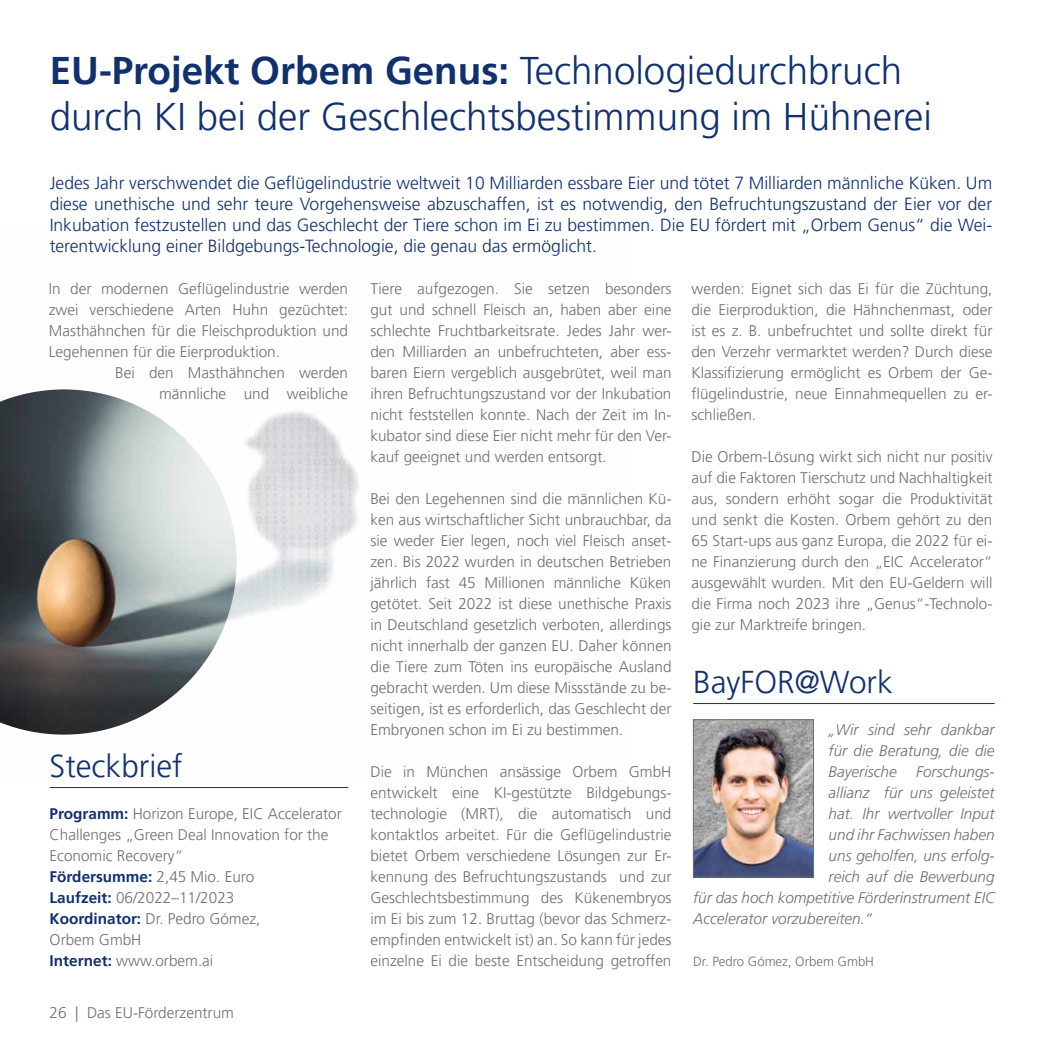
<style>
.page{position:relative;width:1042px;height:1042px;background:#fff}
.page>*{position:absolute;margin:0;border:0;box-sizing:border-box;transform-origin:0 0}
.t1{font:300 38.5px/46.2px "Frutiger LT Pro";color:#11306e}
.t2{font:300 31.5px "Frutiger LT Pro";color:#11306e}
.t3{font:300 17.5px/21px "Frutiger LT Pro";color:#11306e;text-align:justify}
.t4{font:300 15.4px/21px "Frutiger LT Pro";color:#706f6f;text-align:justify}
.t5{font:italic 300 15.4px/21px "Frutiger LT Pro";color:#706f6f;text-align:justify}
.t6{font:300 13.12px "Frutiger LT Pro";color:#706f6f}
.s1{font-weight:700}
.s2{font-weight:700;color:#11306e}
</style>
<div class="page">
<img style="left:50px;top:411px;width:309px;height:324px">
<img style="left:0;top:389px;width:237px;height:345px">
<hr style="left:693px;top:703px;width:301px;height:1px;background:#11306e">
<img style="left:695px;top:721px;width:117px;height:154px">
<div style="left:693px;top:719px;width:121px;height:158px;border:1px solid #706f6f"></div>
<hr style="left:50px;top:787px;width:298px;height:1px;background:#11306e">
<h1 class="t1" style="left:50px;top:48px;width:884px"><span class="s1">EU-Projekt Orbem Genus:</span> Technologiedurchbruch durch KI bei der Geschlechtsbestimmung im Hühnerei</h1>
<p class="t3" style="left:50px;top:173px;width:944px">Jedes Jahr verschwendet die Geflügelindustrie weltweit 10 Milliarden essbare Eier und tötet 7 Milliarden männliche Küken. Um diese unethische und sehr teure Vorgehensweise abzuschaffen, ist es notwendig, den Befruchtungszustand der Eier vor der Inkubation festzustellen und das Geschlecht der Tiere schon im Ei zu bestimmen. Die EU fördert mit „Orbem Genus“ die Wei&shy;terentwicklung einer Bildgebungs-Technologie, die genau das ermöglicht.</p>
<p class="t4" style="left:49px;top:278px;width:301px">In der modernen Geflügelindustrie werden</p>
<p class="t4" style="left:49px;top:299px;width:301px">zwei verschiedene Arten Huhn gezüchtet:</p>
<p class="t4" style="left:49px;top:320px;width:301px">Masthähnchen für die Fleischproduktion und</p>
<p class="t4" style="left:49px;top:341px;width:233px">Legehennen für die Eierproduktion.</p>
<p class="t4" style="left:115px;top:362px;width:234px">Bei den Masthähnchen werden</p>
<p class="t4" style="left:159px;top:383px;width:191px">männliche und weibliche</p>
<p class="t4" style="left:691px;top:278px;width:302px">werden: Eignet sich das Ei für die Züchtung, die Eierproduktion, die Hähnchenmast, oder ist es z. B. unbefruchtet und sollte direkt für den Verzehr vermarktet werden? Durch diese Klassifizierung ermöglicht es Orbem der Ge&shy;flügelindustrie, neue Einnahmequellen zu er&shy;schließen.</p>
<p class="t4" style="left:691px;top:446px;width:302px">Die Orbem-Lösung wirkt sich nicht nur positiv auf die Faktoren Tierschutz und Nachhaltigkeit aus, sondern erhöht sogar die Produktivität und senkt die Kosten. Orbem gehört zu den 65 Start-ups aus ganz Europa, die 2022 für ei&shy;ne Finanzierung durch den „EIC Accelerator“ ausgewählt wurden. Mit den EU-Geldern will die Firma noch 2023 ihre „Genus“-Technolo&shy;gie zur Marktreife bringen.</p>
<p class="t4" style="left:370px;top:278px;width:302px">Tiere aufgezogen. Sie setzen besonders gut und schnell Fleisch an, haben aber eine schlechte Fruchtbarkeitsrate. Jedes Jahr wer&shy;den Milliarden an unbefruchteten, aber ess&shy;baren Eiern vergeblich ausgebrütet, weil man ihren Befruchtungszustand vor der Inkubation nicht feststellen konnte. Nach der Zeit im In&shy;kubator sind diese Eier nicht mehr für den Ver&shy;kauf geeignet und werden entsorgt.</p>
<p class="t4" style="left:370px;top:488px;width:302px">Bei den Legehennen sind die männlichen Kü&shy;ken aus wirtschaftlicher Sicht unbrauchbar, da sie weder Eier legen, noch viel Fleisch anset&shy;zen. Bis 2022 wurden in deutschen Betrieben jährlich fast 45 Millionen männliche Küken getötet. Seit 2022 ist diese unethische Praxis in Deutschland gesetzlich verboten, allerdings nicht innerhalb der ganzen EU. Daher können die Tiere zum Töten ins europäische Ausland gebracht werden. Um diese Missstände zu be&shy;seitigen, ist es erforderlich, das Geschlecht der Embryonen schon im Ei zu bestimmen.</p>
<p class="t4" style="left:370px;top:761px;width:302px">Die in München ansässige Orbem GmbH entwickelt eine KI-gestützte Bildgebungs&shy;technologie (MRT), die automatisch und kontaktlos arbeitet. Für die Geflügelindustrie bietet Orbem verschiedene Lösungen zur Er&shy;kennung des Befruchtungszustands und zur Geschlechtsbestimmung des Kükenembryos im Ei bis zum 12. Bruttag (bevor das Schmerz&shy;empfinden entwickelt ist) an. So kann für jedes einzelne Ei die beste Entscheidung getroffen</p>
<h2 class="t2" style="left:693px;top:664px;width:201px">BayFOR@Work</h2>
<p class="t5" style="left:828px;top:719px;width:167px">„Wir sind sehr dankbar für die Beratung, die die Bayerische</p>
<h2 class="t2" style="left:50px;top:748px;width:134px">Steckbrief</h2>
<p class="t4" style="left:50px;top:803px;width:294px;text-align:left"><span class="s2">Programm:</span> Horizon Europe, EIC Accelerator<br>Challenges „Green Deal Innovation for the<br>Economic Recovery“<br><span class="s2">Fördersumme:</span> 2,45 Mio. Euro<br><span class="s2">Laufzeit:</span> 06/2022–11/2023<br><span class="s2">Koordinator:</span> Dr. Pedro Gómez,<br>Orbem GmbH<br><span class="s2">Internet:</span> www.orbem.ai</p>
<p class="t5" style="left:916px;top:761px;width:80px">Forschungs-</p>
<p class="t5" style="left:828px;top:782px;width:167px">allianz für uns geleistet</p>
<p class="t5" style="left:828px;top:803px;width:167px">hat. Ihr wertvoller Input</p>
<p class="t5" style="left:828px;top:824px;width:167px">und ihr Fachwissen haben</p>
<p class="t5" style="left:828px;top:845px;width:167px">uns geholfen, uns erfolg-</p>
<p class="t5" style="left:828px;top:866px;width:167px">reich auf die Bewerbung</p>
<p class="t5" style="left:693px;top:887px;width:303px">für das hoch kompetitive Förderinstrument EIC</p>
<p class="t5" style="left:693px;top:908px;width:180px">Accelerator vorzubereiten.“</p>
<p class="t6" style="left:693px;top:954px;width:182px">Dr. Pedro Gómez, Orbem GmbH</p>
<p class="t4" style="left:50px;top:1002px;width:186px">26 | Das EU-Förderzentrum</p>
</div>
